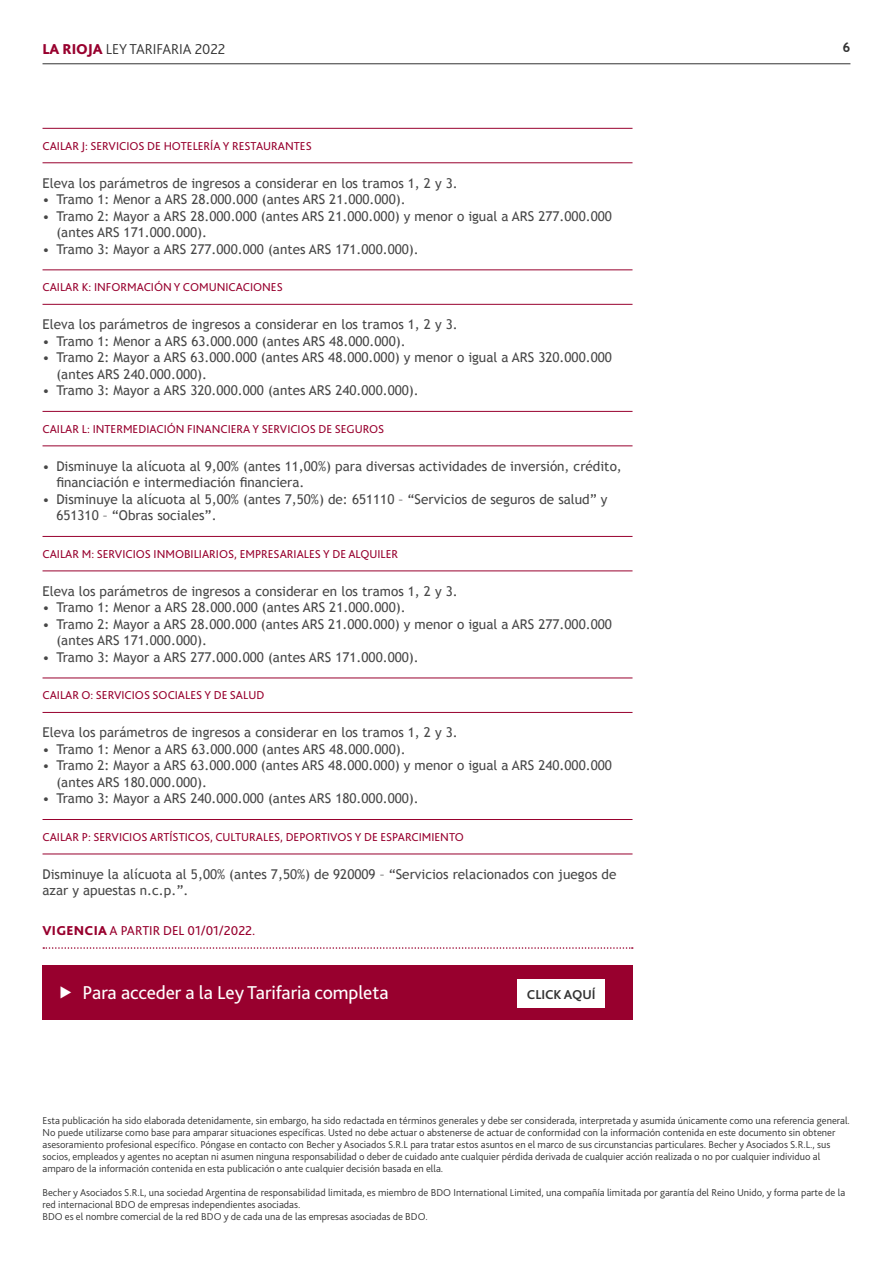
<style>
.page{position:relative;width:893px;height:1263px;background:#fff}
.page>*{position:absolute;margin:0;border:0;box-sizing:border-box;transform-origin:0 0}
.t1{font:19.5px "Bliss Pro";letter-spacing:-.005em;color:#fff}
.t2{font:300 15px "Bliss Pro";letter-spacing:-.005em;color:#333}
.t3{font:13.5px/16.5px "Trebuchet MS";color:#474747}
.t4{font:13.5px "Bliss Pro";color:#98002e}
.t5{font:700 13.5px "Bliss Pro";letter-spacing:-.005em;color:#333}
.t6{font:700 13.5px "Trebuchet MS";color:#333}
.t7{font:12px "Bliss Pro";color:#98002e}
.t8{font:300 10.5px/12px "Bliss Pro";color:#333}
.s1{font-weight:800;color:#98002e}
.s2{font-weight:800}
</style>
<div class="page">
<hr style="left:43px;top:63px;width:807px;height:1px;background:#333">
<hr style="left:43px;top:128px;width:589px;height:1px;background:#98002e">
<hr style="left:43px;top:163px;width:589px;height:1px;background:#98002e">
<hr style="left:43px;top:270px;width:589px;height:1px;background:#98002e">
<hr style="left:43px;top:304px;width:589px;height:1px;background:#98002e">
<hr style="left:43px;top:411px;width:589px;height:1px;background:#98002e">
<hr style="left:43px;top:446px;width:589px;height:1px;background:#98002e">
<hr style="left:43px;top:536px;width:589px;height:1px;background:#98002e">
<hr style="left:43px;top:571px;width:589px;height:1px;background:#98002e">
<hr style="left:43px;top:678px;width:589px;height:1px;background:#98002e">
<hr style="left:43px;top:712px;width:589px;height:1px;background:#98002e">
<hr style="left:43px;top:819px;width:589px;height:1px;background:#98002e">
<hr style="left:43px;top:854px;width:589px;height:1px;background:#98002e">
<svg style="left:43px;top:947px;width:590px;height:2px"></svg>
<div style="left:43px;top:966px;width:589px;height:54px;background:#98002e"></div>
<div style="left:517px;top:979px;width:88px;height:29px;background:#fff"></div>
<p class="t2" style="left:43px;top:40px;width:184px"><span class="s1">LA RIOJA</span> LEY TARIFARIA 2022</p>
<p class="t6" style="left:842px;top:39px;width:9px">6</p>
<p class="t7" style="left:43px;top:138px;width:271px">CAILAR J: SERVICIOS DE HOTELERÍA Y RESTAURANTES</p>
<p class="t3" style="left:43px;top:175px;width:417px">Eleva los parámetros de ingresos a considerar en los tramos 1, 2 y 3.</p>
<p class="t3" style="left:43px;top:191px;width:365px">• Tramo 1: Menor a ARS 28.000.000 (antes ARS 21.000.000).</p>
<p class="t3" style="left:56px;top:208px;width:557px;text-indent:-14px">• Tramo 2: Mayor a ARS 28.000.000 (antes ARS 21.000.000) y menor o igual a ARS 277.000.000 (antes ARS 171.000.000).</p>
<p class="t3" style="left:43px;top:241px;width:378px">• Tramo 3: Mayor a ARS 277.000.000 (antes ARS 171.000.000).</p>
<p class="t7" style="left:43px;top:280px;width:242px">CAILAR K: INFORMACIÓN Y COMUNICACIONES</p>
<p class="t3" style="left:43px;top:316px;width:417px">Eleva los parámetros de ingresos a considerar en los tramos 1, 2 y 3.</p>
<p class="t3" style="left:43px;top:333px;width:365px">• Tramo 1: Menor a ARS 63.000.000 (antes ARS 48.000.000).</p>
<p class="t3" style="left:56px;top:349px;width:557px;text-indent:-14px">• Tramo 2: Mayor a ARS 63.000.000 (antes ARS 48.000.000) y menor o igual a ARS 320.000.000 (antes ARS 240.000.000).</p>
<p class="t3" style="left:43px;top:382px;width:378px">• Tramo 3: Mayor a ARS 320.000.000 (antes ARS 240.000.000).</p>
<p class="t7" style="left:43px;top:421px;width:343px">CAILAR L: INTERMEDIACIÓN FINANCIERA Y SERVICIOS DE SEGUROS</p>
<p class="t3" style="left:56px;top:458px;width:567px;text-indent:-14px">• Disminuye la alícuota al 9,00% (antes 11,00%) para diversas actividades de inversión, crédito, financiación e intermediación financiera.</p>
<p class="t3" style="left:56px;top:491px;width:553px;text-indent:-14px">• Disminuye la alícuota al 5,00% (antes 7,50%) de: 651110 – “Servicios de seguros de salud” y<br>651310 – “Obras sociales”.</p>
<p class="t7" style="left:43px;top:546px;width:357px">CAILAR M: SERVICIOS INMOBILIARIOS, EMPRESARIALES Y DE ALQUILER</p>
<p class="t3" style="left:43px;top:583px;width:417px">Eleva los parámetros de ingresos a considerar en los tramos 1, 2 y 3.</p>
<p class="t3" style="left:43px;top:599px;width:365px">• Tramo 1: Menor a ARS 28.000.000 (antes ARS 21.000.000).</p>
<p class="t3" style="left:56px;top:616px;width:557px;text-indent:-14px">• Tramo 2: Mayor a ARS 28.000.000 (antes ARS 21.000.000) y menor o igual a ARS 277.000.000 (antes ARS 171.000.000).</p>
<p class="t3" style="left:43px;top:649px;width:378px">• Tramo 3: Mayor a ARS 277.000.000 (antes ARS 171.000.000).</p>
<p class="t7" style="left:43px;top:688px;width:223px">CAILAR O: SERVICIOS SOCIALES Y DE SALUD</p>
<p class="t3" style="left:43px;top:724px;width:417px">Eleva los parámetros de ingresos a considerar en los tramos 1, 2 y 3.</p>
<p class="t3" style="left:43px;top:741px;width:365px">• Tramo 1: Menor a ARS 63.000.000 (antes ARS 48.000.000).</p>
<p class="t3" style="left:56px;top:757px;width:557px;text-indent:-14px">• Tramo 2: Mayor a ARS 63.000.000 (antes ARS 48.000.000) y menor o igual a ARS 240.000.000 (antes ARS 180.000.000).</p>
<p class="t3" style="left:43px;top:790px;width:378px">• Tramo 3: Mayor a ARS 240.000.000 (antes ARS 180.000.000).</p>
<p class="t7" style="left:43px;top:829px;width:423px">CAILAR P: SERVICIOS ARTÍSTICOS, CULTURALES, DEPORTIVOS Y DE ESPARCIMIENTO</p>
<p class="t3" style="left:43px;top:866px;width:575px">Disminuye la alícuota al 5,00% (antes 7,50%) de 920009 – “Servicios relacionados con juegos de azar y apuestas n.c.p.”.</p>
<p class="t4" style="left:43px;top:922px;width:214px"><span class="s2">VIGENCIA</span> A PARTIR DEL 01/01/2022.</p>
<h1 class="t1" style="left:58px;top:980px;width:332px">▶ Para acceder a la Ley Tarifaria completa</h1>
<p class="t5" style="left:527px;top:986px;width:70px">CLICK AQUÍ</p>
<p class="t8" style="left:43px;top:1115px;width:809px">Esta publicación ha sido elaborada detenidamente, sin embargo, ha sido redactada en términos generales y debe ser considerada, interpretada y asumida únicamente como una referencia general.<br>No puede utilizarse como base para amparar situaciones específicas. Usted no debe actuar o abstenerse de actuar de conformidad con la información contenida en este documento sin obtener asesoramiento profesional específico. Póngase en contacto con Becher y Asociados S.R.L para tratar estos asuntos en el marco de sus circunstancias particulares. Becher y Asociados S.R.L., sus socios, empleados y agentes no aceptan ni asumen ninguna responsabilidad o deber de cuidado ante cualquier pérdida derivada de cualquier acción realizada o no por cualquier individuo al amparo de la información contenida en esta publicación o ante cualquier decisión basada en ella.</p>
<p class="t8" style="left:43px;top:1187px;width:804px">Becher y Asociados S.R.L, una sociedad Argentina de responsabilidad limitada, es miembro de BDO International Limited, una compañía limitada por garantía del Reino Unido, y forma parte de la red internacional BDO de empresas independientes asociadas.<br>BDO es el nombre comercial de la red BDO y de cada una de las empresas asociadas de BDO.</p>
</div>
